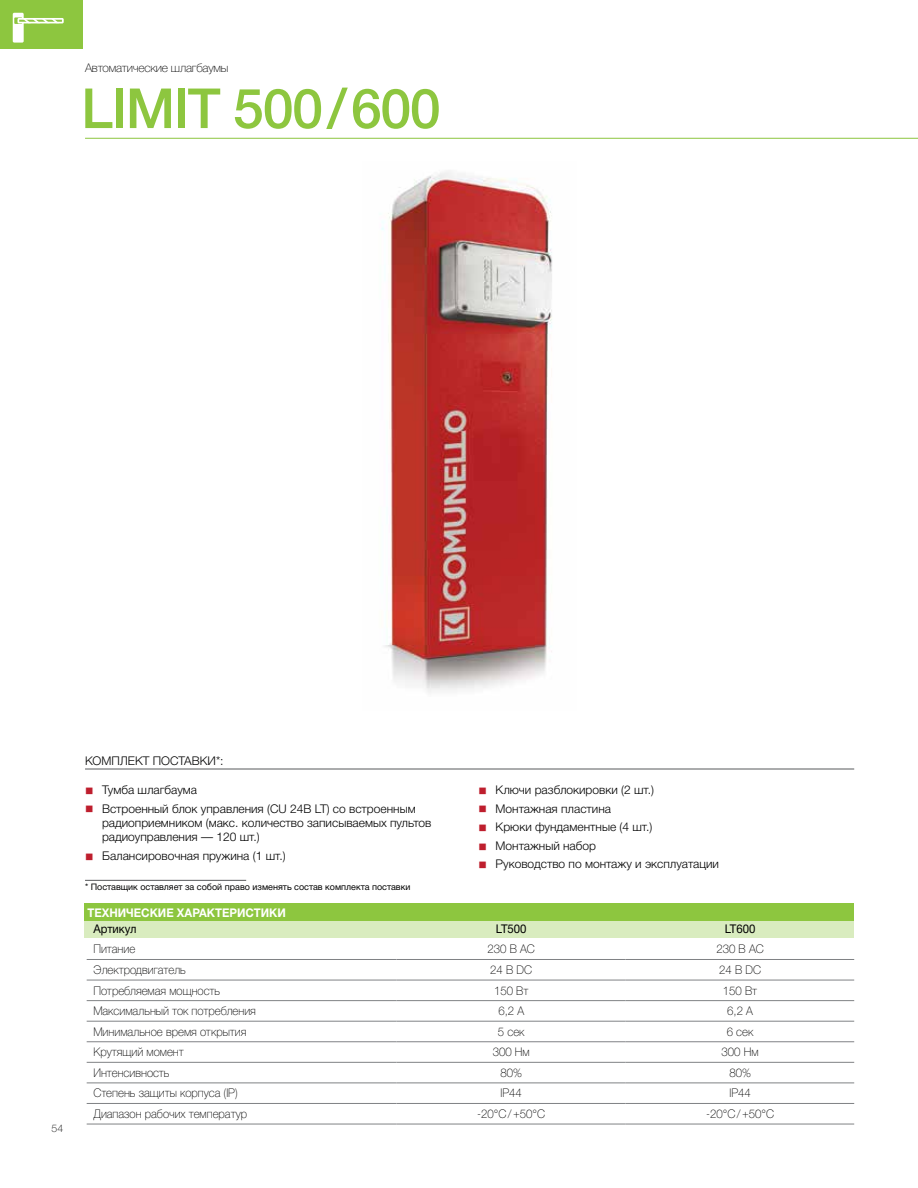
<style>
.page{position:relative;width:918px;height:1188px;background:#fff}
.page>*{position:absolute;margin:0;border:0;box-sizing:border-box;transform-origin:0 0}
.t1{font:500 55.5px "Helvetica Neue Cyr";letter-spacing:-.025em;color:#8dc63f}
.t2{font:300 12px/18.6px "Helvetica Neue Cyr";color:#000}
.t3{font:100 12px "Helvetica Neue Cyr";color:#000;scale:.95 1}
.t4{font:700 12px "Helvetica Neue Cyr";color:#fff;scale:.95 1}
.t5{font:100 12px "Helvetica Neue Cyr";letter-spacing:-.02em;color:#000}
.t6{font:12px "Helvetica Neue Cyr";color:#000;scale:.95 1}
.t7{font:100 10.5px "Helvetica Neue Cyr";color:#000}
.t8{font:9px "Helvetica Neue Cyr";color:#000}
</style>
<div class="page">
<div style="left:85px;top:903px;width:769px;height:17px;background:#8dc63f"></div>
<div style="left:85px;top:920px;width:769px;height:17px;background:#d9ecbf"></div>
<div style="left:0;top:0;width:83px;height:49px;background:#8dc63f"></div>
<svg style="left:13px;top:13px;width:51px;height:30px"></svg>
<hr style="left:85px;top:138px;width:833px;height:1px;background:#8dc63f">
<img style="left:381px;top:171px;width:172px;height:522px">
<hr style="left:87px;top:959px;width:309px;height:1px;background:#808285">
<hr style="left:396px;top:959px;width:229px;height:1px;background:#808285">
<hr style="left:625px;top:959px;width:229px;height:1px;background:#808285">
<hr style="left:87px;top:980px;width:309px;height:1px;background:#808285">
<hr style="left:396px;top:980px;width:229px;height:1px;background:#808285">
<hr style="left:625px;top:980px;width:229px;height:1px;background:#808285">
<hr style="left:87px;top:1000px;width:309px;height:1px;background:#808285">
<hr style="left:396px;top:1000px;width:229px;height:1px;background:#808285">
<hr style="left:625px;top:1000px;width:229px;height:1px;background:#808285">
<hr style="left:87px;top:1021px;width:309px;height:1px;background:#808285">
<hr style="left:396px;top:1021px;width:229px;height:1px;background:#808285">
<hr style="left:625px;top:1021px;width:229px;height:1px;background:#808285">
<hr style="left:87px;top:1042px;width:309px;height:1px;background:#808285">
<hr style="left:396px;top:1042px;width:229px;height:1px;background:#808285">
<hr style="left:625px;top:1042px;width:229px;height:1px;background:#808285">
<hr style="left:87px;top:1062px;width:309px;height:1px;background:#808285">
<hr style="left:396px;top:1062px;width:229px;height:1px;background:#808285">
<hr style="left:625px;top:1062px;width:229px;height:1px;background:#808285">
<hr style="left:87px;top:1083px;width:309px;height:1px;background:#808285">
<hr style="left:396px;top:1083px;width:229px;height:1px;background:#808285">
<hr style="left:625px;top:1083px;width:229px;height:1px;background:#808285">
<hr style="left:87px;top:1103px;width:309px;height:1px;background:#808285">
<hr style="left:396px;top:1103px;width:229px;height:1px;background:#808285">
<hr style="left:625px;top:1103px;width:229px;height:1px;background:#808285">
<hr style="left:87px;top:1124px;width:309px;height:1px;background:#808285">
<hr style="left:396px;top:1124px;width:229px;height:1px;background:#808285">
<hr style="left:625px;top:1124px;width:229px;height:1px;background:#808285">
<hr style="left:85px;top:769px;width:769px;height:1px;background:#58595b">
<hr style="left:85px;top:880px;width:161px;height:1px;background:#58595b">
<p class="t5" style="left:85px;top:61px;width:145px">Автоматические шлагбаумы</p>
<h1 class="t1" style="left:81px;top:78px;width:361px">LIMIT 500/600</h1>
<p class="t7" style="left:52px;top:1122px;width:13px">54</p>
<p class="t2" style="left:85px;top:751px;width:140px">КОМПЛЕКТ ПОСТАВКИ*:</p>
<p class="t2" style="left:102px;top:780px;width:315px">Тумба шлагбаума<br>Встроенный блок управления (CU 24B LT) со встроенным</p>
<p class="t2" style="left:102px;top:816px;width:331px;line-height:14.4px">радиоприемником (макс. количество записываемых пультов радиоуправления — 120 шт.)</p>
<p class="t2" style="left:102px;top:847px;width:185px">Балансировочная пружина (1 шт.)</p>
<p class="t8" style="left:85px;top:882px;width:327px">* Поставщик оставляет за собой право изменять состав комплекта поставки</p>
<p class="t2" style="left:496px;top:780px;width:225px">Ключи разблокировки (2 шт.)<br>Монтажная пластина<br>Крюки фундаментные (4 шт.)<br>Монтажный набор<br>Руководство по монтажу и эксплуатации</p>
<p class="t4" style="left:87px;top:906px;width:210px">ТЕХНИЧЕСКИЕ ХАРАКТЕРИСТИКИ</p>
<p class="t6" style="left:93px;top:922px;width:47px">Артикул</p>
<p class="t6" style="left:496px;top:922px;width:34px">LT500</p>
<p class="t6" style="left:725px;top:922px;width:34px">LT600</p>
<p class="t3" style="left:93px;top:943px;width:46px">Питание</p>
<p class="t3" style="left:488px;top:943px;width:51px">230 В AC</p>
<p class="t3" style="left:716px;top:943px;width:51px">230 В AC</p>
<p class="t3" style="left:93px;top:963px;width:99px">Электродвигатель</p>
<p class="t3" style="left:490px;top:963px;width:46px">24 В DC</p>
<p class="t3" style="left:719px;top:963px;width:46px">24 В DC</p>
<p class="t3" style="left:93px;top:984px;width:135px">Потребляемая мощность</p>
<p class="t3" style="left:494px;top:984px;width:38px">150 Вт</p>
<p class="t3" style="left:723px;top:984px;width:38px">150 Вт</p>
<p class="t3" style="left:93px;top:1004px;width:173px">Максимальный ток потребления</p>
<p class="t3" style="left:498px;top:1004px;width:29px">6,2 A</p>
<p class="t3" style="left:727px;top:1004px;width:29px">6,2 A</p>
<p class="t3" style="left:93px;top:1025px;width:163px">Минимальное время открытия</p>
<p class="t3" style="left:498px;top:1025px;width:30px">5 сек</p>
<p class="t3" style="left:727px;top:1025px;width:30px">6 сек</p>
<p class="t3" style="left:93px;top:1045px;width:97px">Крутящий момент</p>
<p class="t3" style="left:493px;top:1045px;width:40px">300 Нм</p>
<p class="t3" style="left:722px;top:1045px;width:40px">300 Нм</p>
<p class="t3" style="left:93px;top:1066px;width:82px">Интенсивность</p>
<p class="t3" style="left:500px;top:1066px;width:24px">80%</p>
<p class="t3" style="left:729px;top:1066px;width:24px">80%</p>
<p class="t3" style="left:93px;top:1087px;width:153px">Степень защиты корпуса (IP)</p>
<p class="t3" style="left:501px;top:1087px;width:24px">IP44</p>
<p class="t3" style="left:729px;top:1087px;width:24px">IP44</p>
<p class="t3" style="left:93px;top:1107px;width:163px">Диапазон рабочих температур</p>
<p class="t3" style="left:477px;top:1107px;width:73px">-20°C/+50°C</p>
<p class="t3" style="left:706px;top:1107px;width:73px">-20°C/+50°C</p>
</div>
